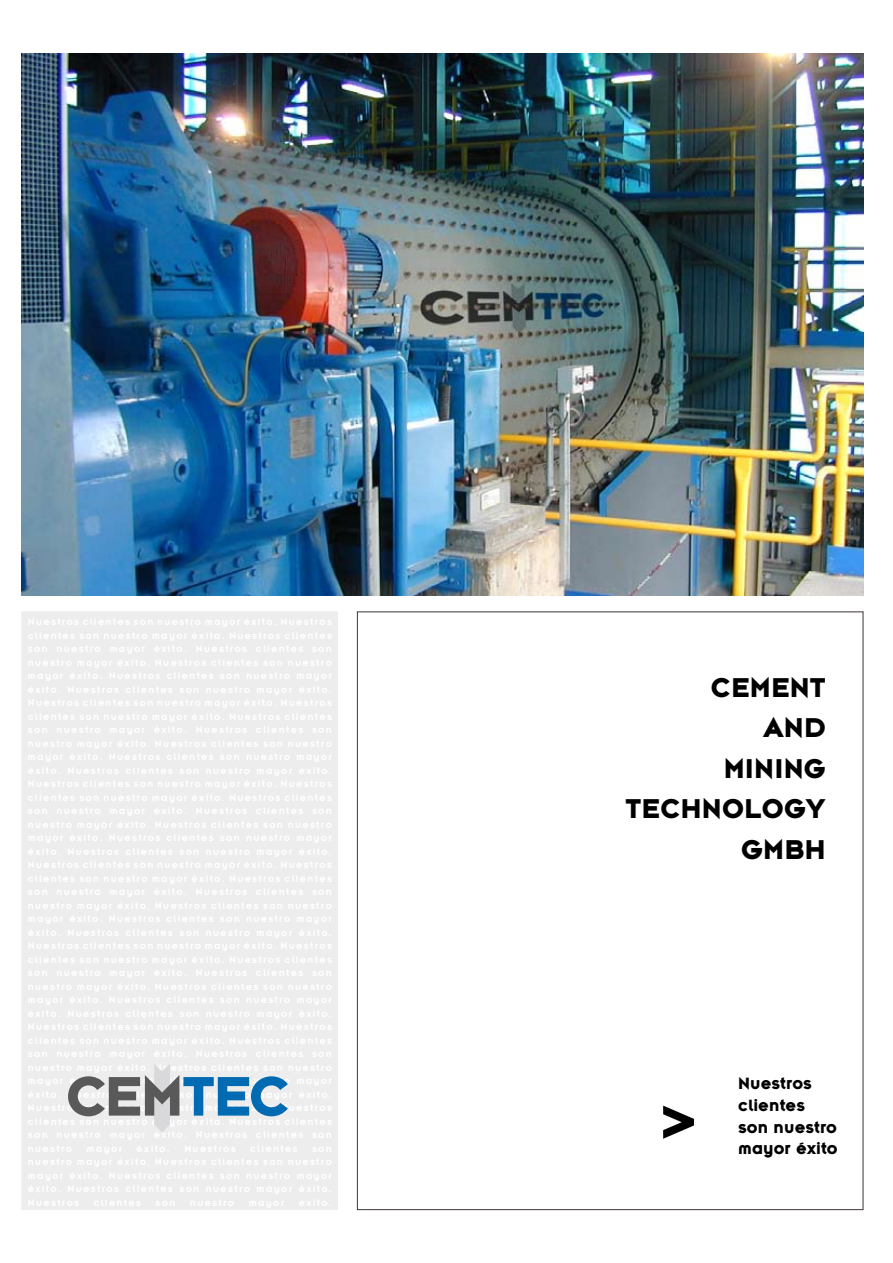
<style>
.page{position:relative;width:893px;height:1263px;background:#fff}
.page>*{position:absolute;margin:0;border:0;box-sizing:border-box;transform-origin:0 0}
.t1{font:700 60px "Bonn";color:#000}
.t2{font:700 30px/40.5px "Bonn";letter-spacing:.03em;color:#000;text-align:right}
.t3{font:700 18px/21.6px "Bonn";letter-spacing:.03em;color:#000}
</style>
<div class="page">
<div style="left:22px;top:612px;width:315px;height:597px;background:#ededed"></div>
<div style="left:21px;top:611px;width:317px;height:599px;border:2px solid #ededed"></div>
<svg style="left:68px;top:1064px;width:220px;height:68px"></svg>
<img style="left:21px;top:53px;width:842px;height:542px">
<h2 class="t2" style="left:625px;top:668px;width:201px">CEMENT<br>AND<br>MINING<br>TECHNOLOGY<br>GMBH</h2>
<h1 class="t1" style="left:660px;top:1089px;width:36px">&gt;</h1>
<p class="t3" style="left:738px;top:1073px;width:100px">Nuestros clientes son nuestro</p>
<p class="t3" style="left:738px;top:1138px;width:101px">mayor éxito</p>
</div>
